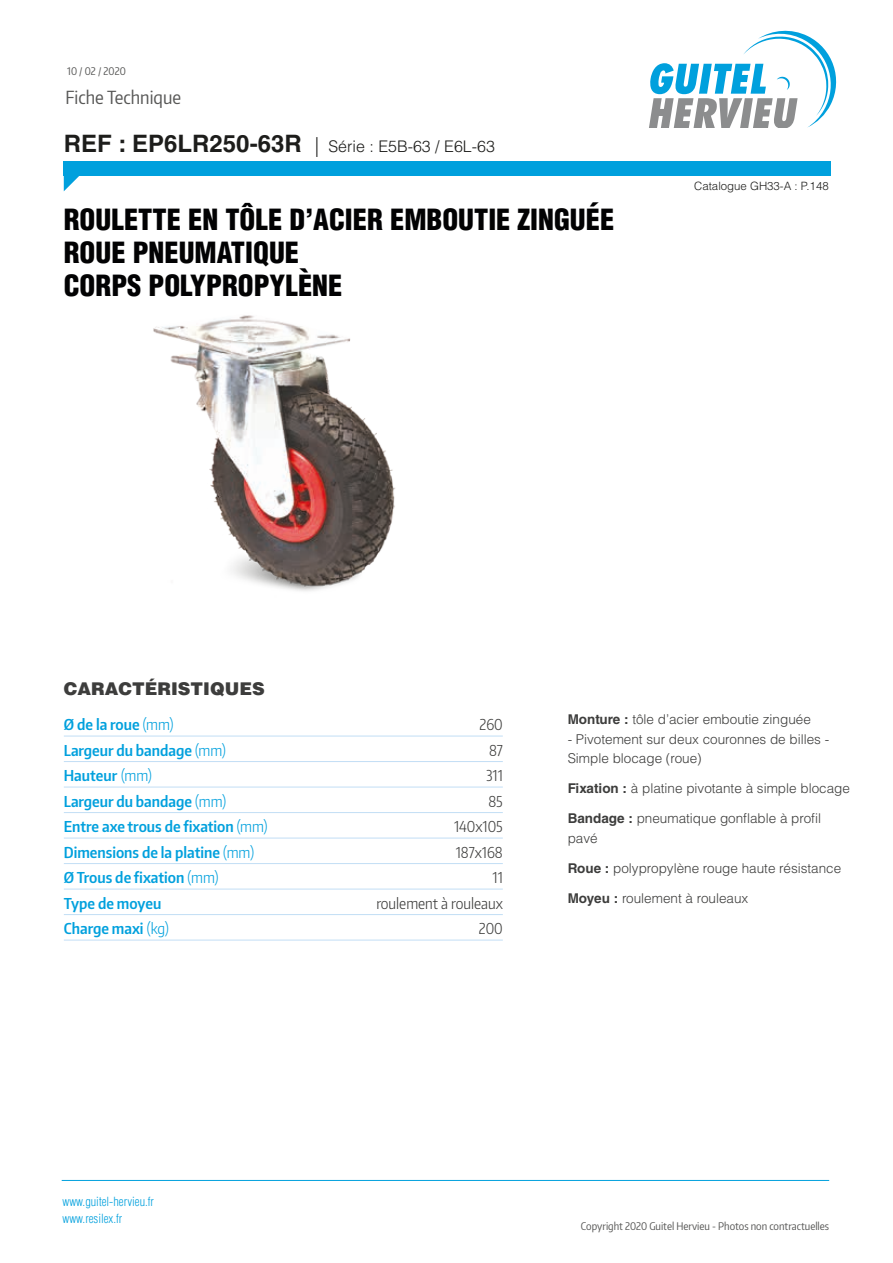
<style>
.page{position:relative;width:893px;height:1263px;background:#fff}
.page>*{position:absolute;margin:0;border:0;box-sizing:border-box;transform-origin:0 0}
.t1{font:900 condensed 28.5px/33px "Helvetica LT Std";color:#020203}
.t2{font:18px "Encode Sans Condensed";color:#575756}
.t3{font:900 17.55px "Helvetica LT Std";color:#3d3d3c}
.t4{font:300 16.05px "Helvetica LT Std";color:#1d1d1b}
.t5{font:600 15px "Encode Sans Condensed";color:#00a0dd}
.t6{font:300 15px "Encode Sans Condensed";color:#3d3d3c}
.t7{font:300 13.5px/19.5px "Helvetica LT Std";color:#3d3d3c}
.t8{font:300 condensed 12.3px/16.6px "Helvetica LT Std";color:#00a0dd}
.t9{font:300 11.4px "Helvetica LT Std";color:#1d1d1b}
.t10{font:10.5px "Encode Sans Condensed";color:#575756}
.s1{font-weight:700;font-size:24px}
.s2{font-stretch:condensed;font-size:19.95px}
.s3{font-weight:300}
.s4{font-weight:700}
</style>
<div class="page">
<svg style="left:649px;top:31px;width:187px;height:97px"></svg>
<div style="left:64px;top:161px;width:767px;height:15px;background:#00a0dd"></div>
<svg style="left:64px;top:176px;width:15px;height:15px"></svg>
<hr style="left:62px;top:1180px;width:767px;height:1px;background:#00a0dd">
<img style="left:153px;top:315px;width:243px;height:276px">
<hr style="left:64px;top:736px;width:439px;height:1px;background:#c2def5">
<hr style="left:64px;top:761px;width:439px;height:1px;background:#c2def5">
<hr style="left:64px;top:787px;width:439px;height:1px;background:#c2def5">
<hr style="left:64px;top:812px;width:439px;height:1px;background:#c2def5">
<hr style="left:64px;top:838px;width:439px;height:1px;background:#c2def5">
<hr style="left:64px;top:863px;width:439px;height:1px;background:#c2def5">
<hr style="left:64px;top:889px;width:439px;height:1px;background:#c2def5">
<hr style="left:64px;top:914px;width:439px;height:1px;background:#c2def5">
<hr style="left:64px;top:940px;width:439px;height:1px;background:#c2def5">
<p class="t10" style="left:67px;top:64px;width:60px">10 / 02 / 2020</p>
<h2 class="t2" style="left:65px;top:85px;width:117px">Fiche Technique</h2>
<p class="t4" style="left:64px;top:136px;width:433px"><span class="s1">REF : EP6LR250-63R</span> <span class="s2">|</span> Série : E5B-63 / E6L-63</p>
<p class="t1" style="left:64px;top:203px;width:552px">ROULETTE EN TÔLE D’ACIER EMBOUTIE ZINGUÉE<br>ROUE PNEUMATIQUE</p>
<p class="t1" style="left:64px;top:269px;width:280px">CORPS POLYPROPYLÈNE</p>
<p class="t9" style="left:694px;top:179px;width:136px">Catalogue GH33-A : P.148</p>
<p class="t3" style="left:64px;top:677px;width:202px">CARACTÉRISTIQUES</p>
<p class="t5" style="left:64px;top:715px;width:111px">Ø de la roue <span class="s3">(mm)</span></p>
<p class="t6" style="left:479px;top:715px;width:25px">260</p>
<p class="t5" style="left:64px;top:740px;width:164px">Largeur du bandage <span class="s3">(mm)</span></p>
<p class="t6" style="left:489px;top:740px;width:15px">87</p>
<p class="t5" style="left:64px;top:766px;width:90px">Hauteur <span class="s3">(mm)</span></p>
<p class="t6" style="left:486px;top:766px;width:18px">311</p>
<p class="t5" style="left:64px;top:791px;width:164px">Largeur du bandage <span class="s3">(mm)</span></p>
<p class="t6" style="left:488px;top:791px;width:16px">85</p>
<p class="t5" style="left:64px;top:817px;width:205px">Entre axe trous de fixation <span class="s3">(mm)</span></p>
<p class="t6" style="left:454px;top:817px;width:50px">140x105</p>
<p class="t5" style="left:64px;top:842px;width:192px">Dimensions de la platine <span class="s3">(mm)</span></p>
<p class="t6" style="left:456px;top:842px;width:48px">187x168</p>
<p class="t5" style="left:64px;top:868px;width:156px">Ø Trous de fixation <span class="s3">(mm)</span></p>
<p class="t6" style="left:493px;top:868px;width:12px">11</p>
<p class="t5" style="left:64px;top:893px;width:99px">Type de moyeu</p>
<p class="t6" style="left:376px;top:893px;width:128px">roulement à rouleaux</p>
<p class="t5" style="left:64px;top:919px;width:107px">Charge maxi <span class="s3">(kg)</span></p>
<p class="t6" style="left:479px;top:919px;width:25px">200</p>
<p class="t7" style="left:568px;top:710px;width:245px"><span class="s4">Monture :</span> tôle d’acier emboutie zinguée</p>
<p class="t7" style="left:568px;top:729px;width:263px">- Pivotement sur deux couronnes de billes -<br>Simple blocage (roue)</p>
<p class="t7" style="left:568px;top:779px;width:284px"><span class="s4">Fixation :</span> à platine pivotante à simple blocage</p>
<p class="t7" style="left:568px;top:809px;width:255px"><span class="s4">Bandage :</span> pneumatique gonflable à profil pavé</p>
<p class="t7" style="left:568px;top:858px;width:275px"><span class="s4">Roue :</span> polypropylène rouge haute résistance</p>
<p class="t7" style="left:568px;top:888px;width:182px"><span class="s4">Moyeu :</span> roulement à rouleaux</p>
<p class="t8" style="left:63px;top:1193px;width:93px">www.guitel-hervieu.fr www.resilex.fr</p>
<p class="t10" style="left:581px;top:1219px;width:250px">Copyright 2020 Guitel Hervieu - Photos non contractuelles</p>
</div>
